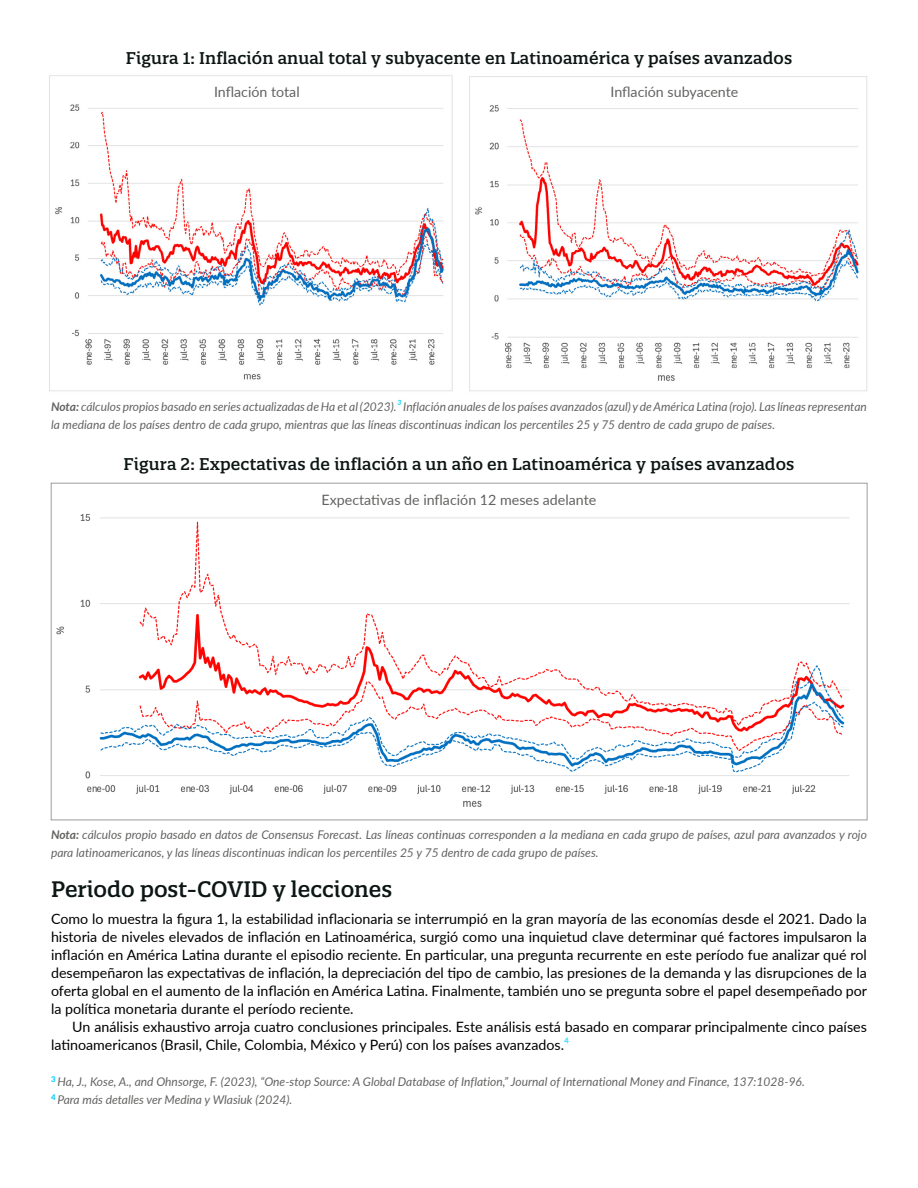
<style>
.page{position:relative;width:918px;height:1188px;background:#fff}
.page>*{position:absolute;margin:0;border:0;box-sizing:border-box;transform-origin:0 0}
.t1{font:500 21.75px "Quatro Slab";color:#0c1614}
.t2{font:500 16.5px "Quatro Slab";letter-spacing:.01em;color:#0c1614}
.t3{font:14.25px/18px "Lato";color:#000;text-align:justify}
.t4{font:14.25px "Lato";color:#636362}
.t5{font:italic 12px/18px "Lato";color:#636362}
.s1{font-weight:700}
.s2{font-size:13.5px;color:#17d4ff}
.s3{font-weight:700;font-size:15px;color:#4ddeff}
</style>
<div class="page">
<img style="left:49px;top:75px;width:818px;height:317px">
<img style="left:56px;top:514px;width:794px;height:293px">
<div style="left:192px;top:85px;width:130px;height:18px;background:#fff"></div>
<div style="left:586px;top:85px;width:177px;height:21px;background:#fff"></div>
<p class="t2" style="left:126px;top:48px;width:668px">Figura 1: Inflación anual total y subyacente en Latinoamérica y países avanzados</p>
<p class="t4" style="left:214px;top:81px;width:87px">Inflación total</p>
<p class="t4" style="left:610px;top:81px;width:129px">Inflación subyacente</p>
<p class="t5" style="left:51px;top:397px;width:817px"><span class="s1">Nota:</span> cálculos propios basado en series actualizadas de Ha et al (2023).<span class="s2">³</span> Inflación anuales de los países avanzados (azul) y de América Latina (rojo). Las líneas representan la mediana de los países dentro de cada grupo, mientras que las líneas discontinuas indican los percentiles 25 y 75 dentro de cada grupo de países.</p>
<p class="t2" style="left:124px;top:453px;width:672px">Figura 2: Expectativas de inflación a un año en Latinoamérica y países avanzados</p>
<p class="t4" style="left:322px;top:489px;width:276px">Expectativas de inflación 12 meses adelante</p>
<p class="t5" style="left:51px;top:825px;width:817px"><span class="s1">Nota:</span> cálculos propio basado en datos de Consensus Forecast. Las líneas continuas corresponden a la mediana en cada grupo de países, azul para avanzados y rojo para latinoamericanos, y las líneas discontinuas indican los percentiles 25 y 75 dentro de cada grupo de países.</p>
<h1 class="t1" style="left:51px;top:876px;width:343px">Periodo post-COVID y lecciones</h1>
<p class="t3" style="left:51px;top:909px;width:818px">Como lo muestra la figura 1, la estabilidad inflacionaria se interrumpió en la gran mayoría de las economías desde el 2021. Dado la historia de niveles elevados de inflación en Latinoamérica, surgió como una inquietud clave determinar qué factores impulsaron la inflación en América Latina durante el episodio reciente. En particular, una pregunta recurrente en este período fue analizar qué rol desempeñaron las expectativas de inflación, la depreciación del tipo de cambio, las presiones de la demanda y las disrupciones de la oferta global en el aumento de la inflación en América Latina. Finalmente, también uno se pregunta sobre el papel desempeñado por la política monetaria durante el período reciente.</p>
<p class="t3" style="left:51px;top:1017px;width:817px;text-indent:21px">Un análisis exhaustivo arroja cuatro conclusiones principales. Este análisis está basado en comparar principalmente cinco países latinoamericanos (Brasil, Chile, Colombia, México y Perú) con los países avanzados.<span class="s3">⁴</span></p>
<p class="t5" style="left:51px;top:1072px;width:755px"><sup>3</sup> Ha, J., Kose, A., and Ohnsorge, F. (2023), “One-stop Source: A Global Database of Inflation,” Journal of International Money and Finance, 137:1028-96.<br><sup>4</sup> Para más detalles ver Medina y Wlasiuk (2024).</p>
</div>
